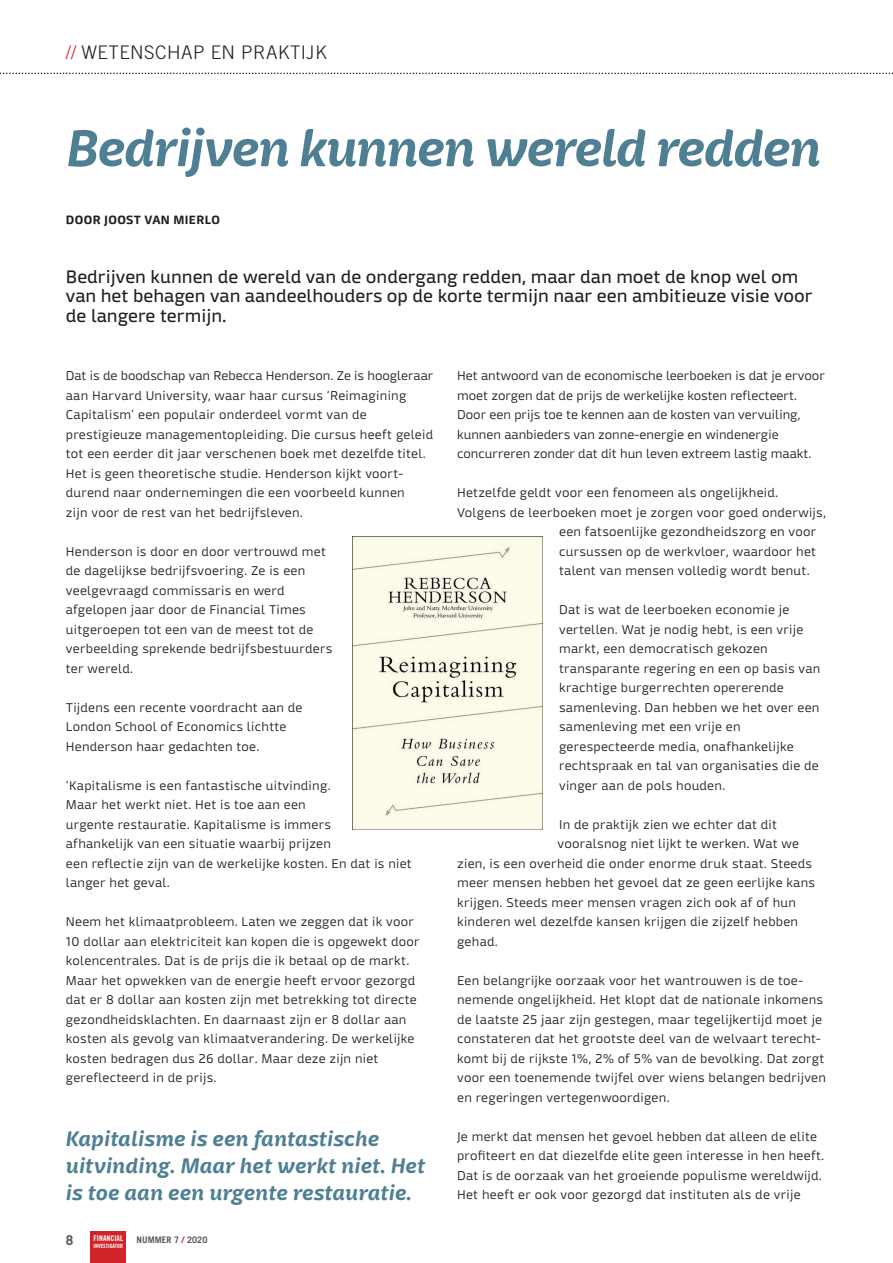
<style>
.page{position:relative;width:893px;height:1263px;background:#fff}
.page>*{position:absolute;margin:0;border:0;box-sizing:border-box;transform-origin:0 0}
.t1{font:italic 700 51px "Mangerica";letter-spacing:-.035em;color:#4f7f93}
.t2{font:italic 700 21px/27px "Mangerica";color:#4f7f93}
.t3{font:300 18.75px "Trade Gothic LT";letter-spacing:.025em;color:#231f20}
.t4{font:18px/19.5px "Mangerica";color:#231f20}
.t5{font:700 13.5px "Trade Gothic LT";color:#57585a}
.t6{font:300 12.75px/19.5px "Mangerica";letter-spacing:.02em;color:#231f20}
.t7{font:300 12.75px/19.5px "Mangerica";color:#231f20}
.t8{font:700 12px "Mangerica";letter-spacing:.03em;color:#231f20}
.t9{font:700 9px "Trade Gothic LT";letter-spacing:.01em;color:#57585a}
.t10{font:7.8px "Trade Gothic LT Bold Cond Twenty";color:#fff}
.t11{font:5.7px "Trade Gothic LT Bold Cond Twenty";color:#fff}
.s1{color:#d1232a}
</style>
<div class="page">
<div style="left:91px;top:1231px;width:35px;height:32px;background:#d1232a"></div>
<svg style="left:0;top:73px;width:893px;height:1px"></svg>
<img style="left:352px;top:536px;width:190px;height:293px">
<h3 class="t3" style="left:66px;top:42px;width:262px"><span class="s1">//</span> WETENSCHAP EN PRAKTIJK</h3>
<h1 class="t1" style="left:66px;top:116px;width:757px">Bedrijven kunnen wereld redden</h1>
<p class="t8" style="left:66px;top:213px;width:155px">DOOR JOOST VAN MIERLO</p>
<h3 class="t4" style="left:66px;top:267px;width:748px">Bedrijven kunnen de wereld van de ondergang redden, maar dan moet de knop wel om van het behagen van aandeelhouders op de korte termijn naar een ambitieuze visie voor de langere termijn.</h3>
<p class="t6" style="left:66px;top:366px;width:369px">Dat is de boodschap van Rebecca Henderson. Ze is hoogleraar aan Harvard University, waar haar cursus ‘Reimagining Capitalism’ een populair onderdeel vormt van de prestigieuze managementopleiding. Die cursus heeft geleid tot een eerder dit jaar verschenen boek met dezelfde titel.<br>Het is geen theoretische studie. Henderson kijkt voort&shy;durend naar ondernemingen die een voorbeeld kunnen<br>zijn voor de rest van het bedrijfsleven.</p>
<p class="t6" style="left:66px;top:542px;width:268px">Henderson is door en door vertrouwd met de dagelijkse bedrijfsvoering. Ze is een veelgevraagd commissaris en werd afgelopen jaar door de Financial Times uitgeroepen tot een van de meest tot de verbeelding sprekende bedrijfsbestuurders ter wereld.</p>
<p class="t6" style="left:66px;top:698px;width:238px">Tijdens een recente voordracht aan de<br>London School of Economics lichtte<br>Henderson haar gedachten toe.</p>
<p class="t6" style="left:66px;top:776px;width:347px">‘Kapitalisme is een fantastische uitvinding.<br>Maar het werkt niet. Het is toe aan een<br>urgente restauratie. Kapitalisme is immers<br>afhankelijk van een situatie waarbij prijzen<br>een reflectie zijn van de werkelijke kosten. En dat is niet langer het geval.</p>
<p class="t6" style="left:66px;top:912px;width:355px">Neem het klimaatprobleem. Laten we zeggen dat ik voor 10 dollar aan elektriciteit kan kopen die is opgewekt door kolencentrales. Dat is de prijs die ik betaal op de markt.<br>Maar het opwekken van de energie heeft ervoor gezorgd dat er 8 dollar aan kosten zijn met betrekking tot directe gezondheidsklachten. En daarnaast zijn er 8 dollar aan kosten als gevolg van klimaatverandering. De werkelijke kosten bedragen dus 26 dollar. Maar deze zijn niet gereflecteerd in de prijs.</p>
<h2 class="t2" style="left:66px;top:1125px;width:361px">Kapitalisme is een fantastische uitvinding. Maar het werkt niet. Het is toe aan een urgente restauratie.</h2>
<p class="t5" style="left:66px;top:1232px;width:9px">8</p>
<p class="t10" style="left:93px;top:1233px;width:31px">FINANCIAL</p>
<p class="t9" style="left:137px;top:1234px;width:72px">NUMMER 7 <span class="s1">/</span> 2020</p>
<p class="t11" style="left:94px;top:1242px;width:31px">INVESTIGATOR</p>
<p class="t7" style="left:457px;top:366px;width:369px">Het antwoord van de economische leerboeken is dat je ervoor moet zorgen dat de prijs de werkelijke kosten reflecteert.<br>Door een prijs toe te kennen aan de kosten van vervuiling, kunnen aanbieders van zonne-energie en windenergie concurreren zonder dat dit hun leven extreem lastig maakt.</p>
<p class="t6" style="left:457px;top:483px;width:323px">Hetzelfde geldt voor een fenomeen als ongelijkheid.</p>
<p class="t6" style="left:457px;top:503px;width:370px">Volgens de leerboeken moet je zorgen voor goed onderwijs,</p>
<p class="t6" style="left:559px;top:522px;width:259px">een fatsoenlijke gezondheidszorg en voor</p>
<p class="t6" style="left:559px;top:542px;width:259px">cursussen op de werkvloer, waardoor het</p>
<p class="t6" style="left:559px;top:561px;width:252px">talent van mensen volledig wordt benut.</p>
<p class="t6" style="left:559px;top:600px;width:263px">Dat is wat de leerboeken economie je vertellen. Wat je nodig hebt, is een vrije markt, een democratisch gekozen transparante regering en een op basis van krachtige burgerrechten opererende samenleving. Dan hebben we het over een samenleving met een vrije en gerespecteerde media, onafhankelijke rechtspraak en tal van organisaties die de vinger aan de pols houden.</p>
<p class="t6" style="left:559px;top:815px;width:219px">In de praktijk zien we echter dat dit</p>
<p class="t6" style="left:558px;top:834px;width:243px">vooralsnog niet lijkt te werken. Wat we</p>
<p class="t6" style="left:457px;top:854px;width:356px">zien, is een overheid die onder enorme druk staat. Steeds</p>
<p class="t6" style="left:457px;top:873px;width:359px">meer mensen hebben het gevoel dat ze geen eerlijke kans</p>
<p class="t6" style="left:457px;top:893px;width:340px">krijgen. Steeds meer mensen vragen zich ook af of hun</p>
<p class="t6" style="left:457px;top:912px;width:343px">kinderen wel dezelfde kansen krijgen die zijzelf hebben</p>
<p class="t6" style="left:457px;top:932px;width:42px">gehad.</p>
<p class="t6" style="left:457px;top:971px;width:370px">Een belangrijke oorzaak voor het wantrouwen is de toe&shy;nemende ongelijkheid. Het klopt dat de nationale inkomens de laatste 25 jaar zijn gestegen, maar tegelijkertijd moet je constateren dat het grootste deel van de welvaart terecht&shy;komt bij de rijkste 1%, 2% of 5% van de bevolking. Dat zorgt voor een toenemende twijfel over wiens belangen bedrijven en regeringen vertegenwoordigen.</p>
<p class="t6" style="left:457px;top:1127px;width:369px">Je merkt dat mensen het gevoel hebben dat alleen de elite profiteert en dat diezelfde elite geen interesse in hen heeft.<br>Dat is de oorzaak van het groeiende populisme wereldwijd.<br>Het heeft er ook voor gezorgd dat instituten als de vrije</p>
</div>
